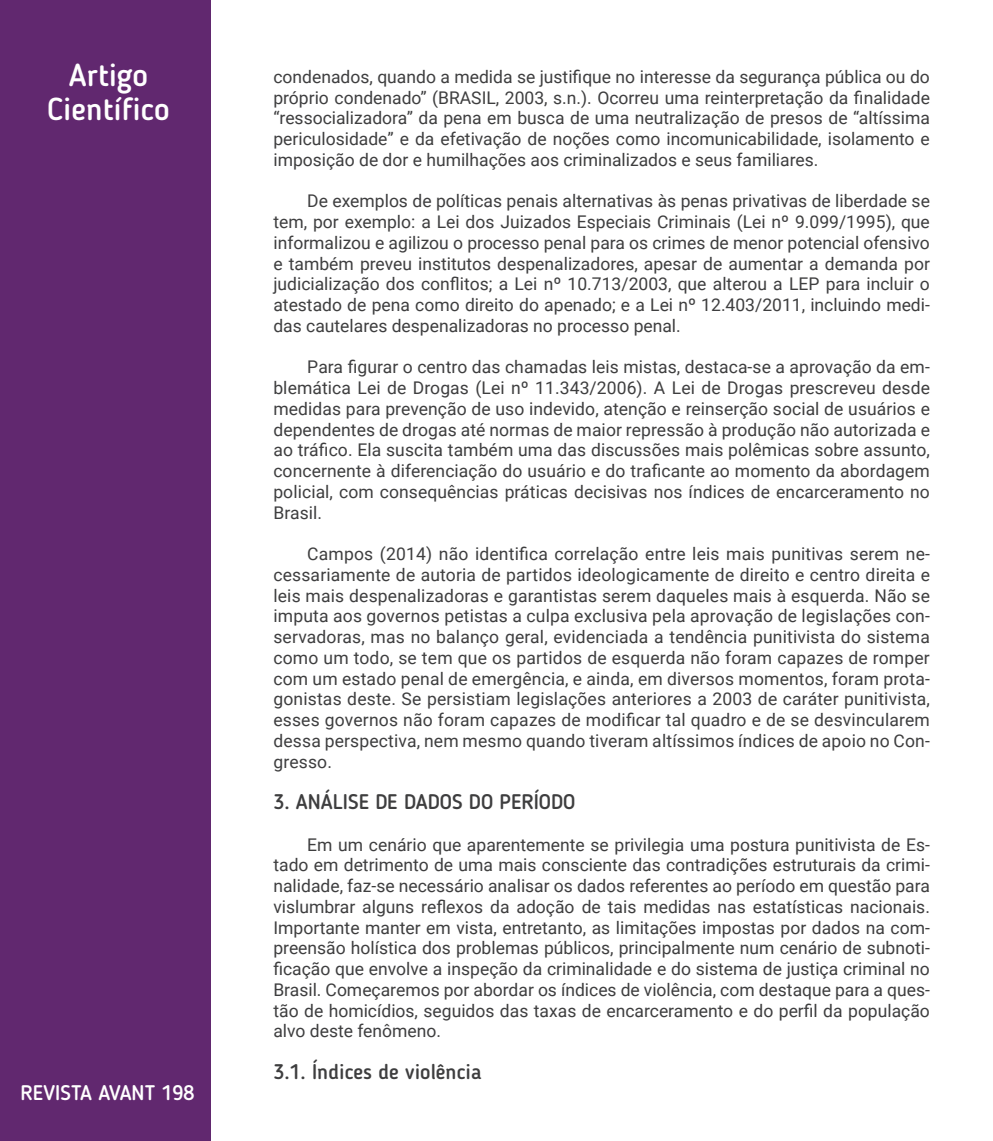
<style>
.page{position:relative;width:993px;height:1141px;background:#fff}
.page>*{position:absolute;margin:0;border:0;box-sizing:border-box;transform-origin:0 0}
.t1{font:500 31.5px/33.6px "Blogger Sans";color:#fff;text-align:center}
.RB{font:500 21px "Blogger Sans";color:#3e3e3f}
.t2{font:500 21px "Blogger Sans";color:#fff}
.texto{font:17.5px/20.8px "Roboto";color:#3e3e3f;text-align:justify}
</style>
<div class="page">
<div style="left:0;top:0;width:210px;height:1141px;background:#61286f"></div>
<h1 class="t1" style="left:38px;top:58px;width:138px">modalidad</h1>
<h1 class="t1" style="left:47px;top:58px;width:124px">Artigo<br>Científico</h1>
<p class="t2" style="left:21px;top:1080px;width:175px">REVISTA AVANT 198</p>
<p class="texto" style="left:273px;top:66px;width:657px">condenados, quando a medida se justifique no interesse da segurança pública ou do próprio condenado” (BRASIL, 2003, s.n.). Ocorreu uma reinterpretação da finalidade “ressocializadora” da pena em busca de uma neutralização de presos de “altíssima periculosidade” e da efetivação de noções como incomunicabilidade, isolamento e imposição de dor e humilhações aos criminalizados e seus familiares.</p>
<p class="texto" style="left:273px;top:190px;width:657px;text-indent:34px">De exemplos de políticas penais alternativas às penas privativas de liberdade se tem, por exemplo: a Lei dos Juizados Especiais Criminais (Lei nº 9.099/1995), que informalizou e agilizou o processo penal para os crimes de menor potencial ofensivo e também preveu institutos despenalizadores, apesar de aumentar a demanda por judicialização dos conflitos; a Lei nº 10.713/2003, que alterou a LEP para incluir o atestado de pena como direito do apenado; e a Lei nº 12.403/2011, incluindo medi&shy;das cautelares despenalizadoras no processo penal.</p>
<p class="texto" style="left:273px;top:356px;width:658px;text-indent:34px">Para figurar o centro das chamadas leis mistas, destaca-se a aprovação da em&shy;blemática Lei de Drogas (Lei nº 11.343/2006). A Lei de Drogas prescreveu desde medidas para prevenção de uso indevido, atenção e reinserção social de usuários e dependentes de drogas até normas de maior repressão à produção não autorizada e ao tráfico. Ela suscita também uma das discussões mais polêmicas sobre assunto, concernente à diferenciação do usuário e do traficante ao momento da abordagem policial, com consequências práticas decisivas nos índices de encarceramento no Brasil.</p>
<p class="texto" style="left:273px;top:543px;width:658px;text-indent:34px">Campos (2014) não identifica correlação entre leis mais punitivas serem ne&shy;cessariamente de autoria de partidos ideologicamente de direito e centro direita e leis mais despenalizadoras e garantistas serem daqueles mais à esquerda. Não se imputa aos governos petistas a culpa exclusiva pela aprovação de legislações con&shy;servadoras, mas no balanço geral, evidenciada a tendência punitivista do sistema como um todo, se tem que os partidos de esquerda não foram capazes de romper com um estado penal de emergência, e ainda, em diversos momentos, foram prota&shy;gonistas deste. Se persistiam legislações anteriores a 2003 de caráter punitivista, esses governos não foram capazes de modificar tal quadro e de se desvincularem dessa perspectiva, nem mesmo quando tiveram altíssimos índices de apoio no Con&shy;gresso.</p>
<p class="RB" style="left:273px;top:789px;width:303px">3. ANÁLISE DE DADOS DO PERÍODO</p>
<p class="texto" style="left:273px;top:833px;width:657px;text-indent:34px">Em um cenário que aparentemente se privilegia uma postura punitivista de Es&shy;tado em detrimento de uma mais consciente das contradições estruturais da crimi&shy;nalidade, faz-se necessário analisar os dados referentes ao período em questão para vislumbrar alguns reflexos da adoção de tais medidas nas estatísticas nacionais.<br>Importante manter em vista, entretanto, as limitações impostas por dados na com&shy;preensão holística dos problemas públicos, principalmente num cenário de subnoti&shy;ficação que envolve a inspeção da criminalidade e do sistema de justiça criminal no Brasil. Começaremos por abordar os índices de violência, com destaque para a ques&shy;tão de homicídios, seguidos das taxas de encarceramento e do perfil da população alvo deste fenômeno.</p>
<p class="RB" style="left:273px;top:1059px;width:210px">3.1. Índices de violência</p>
</div>
